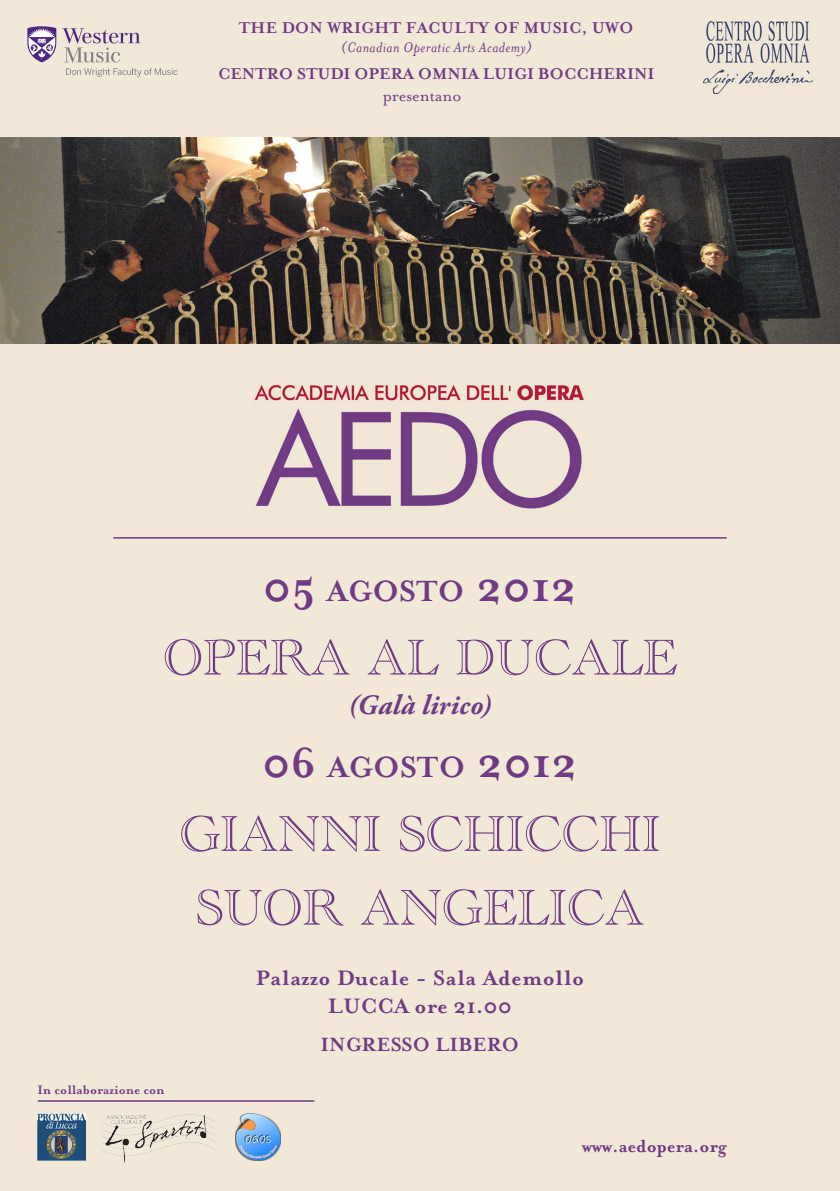
<style>
.page{position:relative;width:840px;height:1191px;background:#fff}
.page>*{position:absolute;margin:0;border:0;box-sizing:border-box;transform-origin:0 0}
.t1{font:52px "Academy Engraved Let Plain";color:#703a84}
.t2{font:700 48px "Mrs Eaves";color:#703a84}
.t3{font:italic 700 28px "Adobe Garamond Pro";letter-spacing:.01em;color:#703a84}
.t4{font:700 24px "Mrs Eaves";letter-spacing:.02em;color:#703a84}
.t5{font:700 24px "Mrs Eaves";color:#703a84}
.t6{font:700 22px "Mrs Eaves";color:#703a84}
.t7{font:700 20px "Mrs Eaves";color:#703a84}
.t8{font:700 18px "Mrs Eaves";letter-spacing:-.005em;color:#703a84}
.t9{font:700 18px "Mrs Eaves";letter-spacing:.015em;color:#703a84}
.t10{font:18px "Mrs Eaves Roman";color:#703a84}
.t11{font:italic 16px "Mrs Eaves";letter-spacing:.03em;color:#703a84}
.t12{font:700 14px "Mrs Eaves";color:#703a84}
.s1{font-size:33.6px}
</style>
<div class="page">
<div style="left:0;top:574px;width:839px;height:617px;background:#f1e8d8"></div>
<div style="left:0;top:0;width:839px;height:580px;background:#f1e8d8"></div>
<hr style="left:113px;top:537px;width:613px;height:1px;background:#703a84">
<img style="left:254px;top:385px;width:330px;height:124px">
<img style="left:703px;top:21px;width:109px;height:73px">
<svg style="left:62px;top:28px;width:115px;height:49px"></svg>
<svg style="left:27px;top:26px;width:29px;height:36px"></svg>
<hr style="left:38px;top:1100px;width:276px;height:1px;background:#703a84">
<img style="left:101px;top:1114px;width:114px;height:48px">
<img style="left:236px;top:1113px;width:44px;height:48px">
<img style="left:37px;top:1113px;width:48px;height:47px">
<img style="left:0;top:137px;width:839px;height:207px">
<p class="t9" style="left:239px;top:17px;width:396px">THE DON WRIGHT FACULTY OF MUSIC, UWO</p>
<p class="t11" style="left:340px;top:38px;width:192px">(Canadian Operatic Arts Academy)</p>
<p class="t8" style="left:218px;top:63px;width:437px">CENTRO STUDI OPERA OMNIA LUIGI BOCCHERINI</p>
<p class="t10" style="left:382px;top:86px;width:80px">presentano</p>
<p class="t2" style="left:263px;top:559px;width:315px">05 <span class="s1">AGOSTO</span> 2012</p>
<p class="t1" style="left:163px;top:619px;width:515px">OPERA AL DUCALE</p>
<p class="t3" style="left:348px;top:689px;width:144px">(Galà lirico)</p>
<p class="t2" style="left:262px;top:735px;width:317px">06 <span class="s1">AGOSTO</span> 2012</p>
<p class="t1" style="left:179px;top:795px;width:482px">GIANNI SCHICCHI</p>
<p class="t1" style="left:196px;top:869px;width:449px">SUOR ANGELICA</p>
<p class="t12" style="left:37px;top:1082px;width:128px">In collaborazione con</p>
<p class="t4" style="left:256px;top:963px;width:330px">Palazzo Ducale - Sala Ademollo</p>
<p class="t5" style="left:328px;top:992px;width:185px">LUCCA ore 21.00</p>
<p class="t6" style="left:320px;top:1032px;width:200px">INGRESSO LIBERO</p>
<p class="t7" style="left:581px;top:1134px;width:146px">www.aedopera.org</p>
</div>
